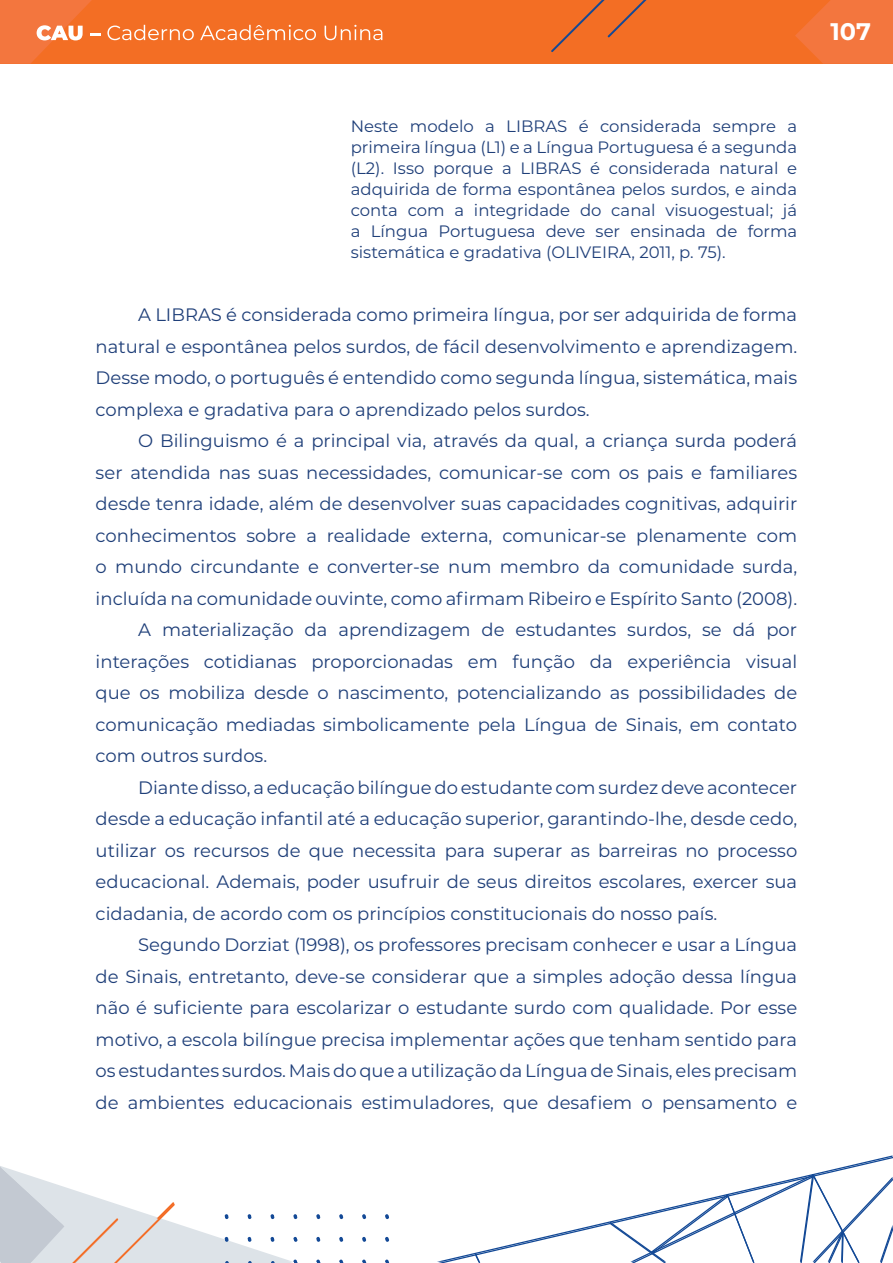
<style>
.page{position:relative;width:893px;height:1263px;background:#fff}
.page>*{position:absolute;margin:0;border:0;box-sizing:border-box;transform-origin:0 0}
.t1{font:700 24px "Montserrat";color:#fff}
.t2{font:18px/31.5px "Montserrat";color:#1f3f79;text-align:justify}
.t3{font:16.5px/21px "Montserrat";color:#1f3f79;text-align:justify}
</style>
<div class="page">
<div style="left:0;top:0;width:893px;height:64px;background:#f36e24"></div>
<svg style="left:795px;top:0;width:98px;height:64px"></svg>
<svg style="left:0;top:0;width:100px;height:64px"></svg>
<svg style="left:107px;top:25px;width:275px;height:15px"></svg>
<svg style="left:551px;top:0;width:96px;height:52px"></svg>
<svg style="left:438px;top:1156px;width:455px;height:107px"></svg>
<svg style="left:475px;top:1253px;width:5px;height:10px"></svg>
<svg style="left:610px;top:1174px;width:283px;height:89px"></svg>
<svg style="left:316px;top:1214px;width:4px;height:5px"></svg>
<svg style="left:339px;top:1214px;width:4px;height:5px"></svg>
<svg style="left:362px;top:1214px;width:4px;height:5px"></svg>
<svg style="left:385px;top:1214px;width:4px;height:5px"></svg>
<svg style="left:316px;top:1237px;width:4px;height:5px"></svg>
<svg style="left:339px;top:1237px;width:4px;height:5px"></svg>
<svg style="left:362px;top:1237px;width:4px;height:5px"></svg>
<svg style="left:385px;top:1237px;width:4px;height:5px"></svg>
<svg style="left:316px;top:1259px;width:4px;height:4px"></svg>
<svg style="left:339px;top:1259px;width:4px;height:4px"></svg>
<svg style="left:362px;top:1259px;width:4px;height:4px"></svg>
<svg style="left:385px;top:1259px;width:4px;height:4px"></svg>
<svg style="left:0;top:1166px;width:297px;height:97px"></svg>
<p class="t3" style="left:351px;top:115px;width:448px">Neste modelo a LIBRAS é considerada sempre a primeira língua (L1) e a Língua Portuguesa é a segunda (L2). Isso porque a LIBRAS é considerada natural e adquirida de forma espontânea pelos surdos, e ainda conta com a integridade do canal visuogestual; já a Língua Portuguesa deve ser ensinada de forma sistemática e gradativa (OLIVEIRA, 2011, p. 75).</p>
<p class="t2" style="left:96px;top:298px;width:703px;text-indent:43px">A LIBRAS é considerada como primeira língua, por ser adquirida de forma natural e espontânea pelos surdos, de fácil desenvolvimento e aprendizagem.<br>Desse modo, o português é entendido como segunda língua, sistemática, mais complexa e gradativa para o aprendizado pelos surdos.</p>
<p class="t2" style="left:138px;top:424px;width:661px">O Bilinguismo é a principal via, através da qual, a criança surda poderá</p>
<p class="t2" style="left:96px;top:456px;width:703px">ser atendida nas suas necessidades, comunicar-se com os pais e familiares</p>
<p class="t2" style="left:96px;top:487px;width:703px">desde tenra idade, além de desenvolver suas capacidades cognitivas, adquirir</p>
<p class="t2" style="left:96px;top:519px;width:703px">conhecimentos sobre a realidade externa, comunicar-se plenamente com</p>
<p class="t2" style="left:96px;top:550px;width:703px">o mundo circundante e converter-se num membro da comunidade surda,</p>
<p class="t2" style="left:96px;top:582px;width:703px">incluída na comunidade ouvinte, como afirmam Ribeiro e Espírito Santo (2008).</p>
<p class="t2" style="left:138px;top:613px;width:660px">A materialização da aprendizagem de estudantes surdos, se dá por</p>
<p class="t2" style="left:96px;top:645px;width:703px">interações cotidianas proporcionadas em função da experiência visual</p>
<p class="t2" style="left:96px;top:676px;width:703px">que os mobiliza desde o nascimento, potencializando as possibilidades de</p>
<p class="t2" style="left:96px;top:708px;width:703px">comunicação mediadas simbolicamente pela Língua de Sinais, em contato</p>
<p class="t2" style="left:96px;top:739px;width:173px">com outros surdos.</p>
<p class="t2" style="left:138px;top:771px;width:660px">Diante disso, a educação bilíngue do estudante com surdez deve acontecer</p>
<p class="t2" style="left:96px;top:802px;width:703px">desde a educação infantil até a educação superior, garantindo-lhe, desde cedo,</p>
<p class="t2" style="left:96px;top:834px;width:703px">utilizar os recursos de que necessita para superar as barreiras no processo</p>
<p class="t2" style="left:96px;top:865px;width:703px">educacional. Ademais, poder usufruir de seus direitos escolares, exercer sua</p>
<p class="t2" style="left:96px;top:897px;width:623px">cidadania, de acordo com os princípios constitucionais do nosso país.</p>
<p class="t2" style="left:138px;top:928px;width:661px">Segundo Dorziat (1998), os professores precisam conhecer e usar a Língua</p>
<p class="t2" style="left:96px;top:960px;width:703px">de Sinais, entretanto, deve-se considerar que a simples adoção dessa língua</p>
<p class="t2" style="left:96px;top:991px;width:703px">não é suficiente para escolarizar o estudante surdo com qualidade. Por esse</p>
<p class="t2" style="left:96px;top:1023px;width:703px">motivo, a escola bilíngue precisa implementar ações que tenham sentido para</p>
<p class="t2" style="left:96px;top:1054px;width:703px">os estudantes surdos. Mais do que a utilização da Língua de Sinais, eles precisam</p>
<p class="t2" style="left:96px;top:1086px;width:703px">de ambientes educacionais estimuladores, que desafiem o pensamento e</p>
<h1 class="t1" style="left:830px;top:14px;width:42px">107</h1>
</div>
